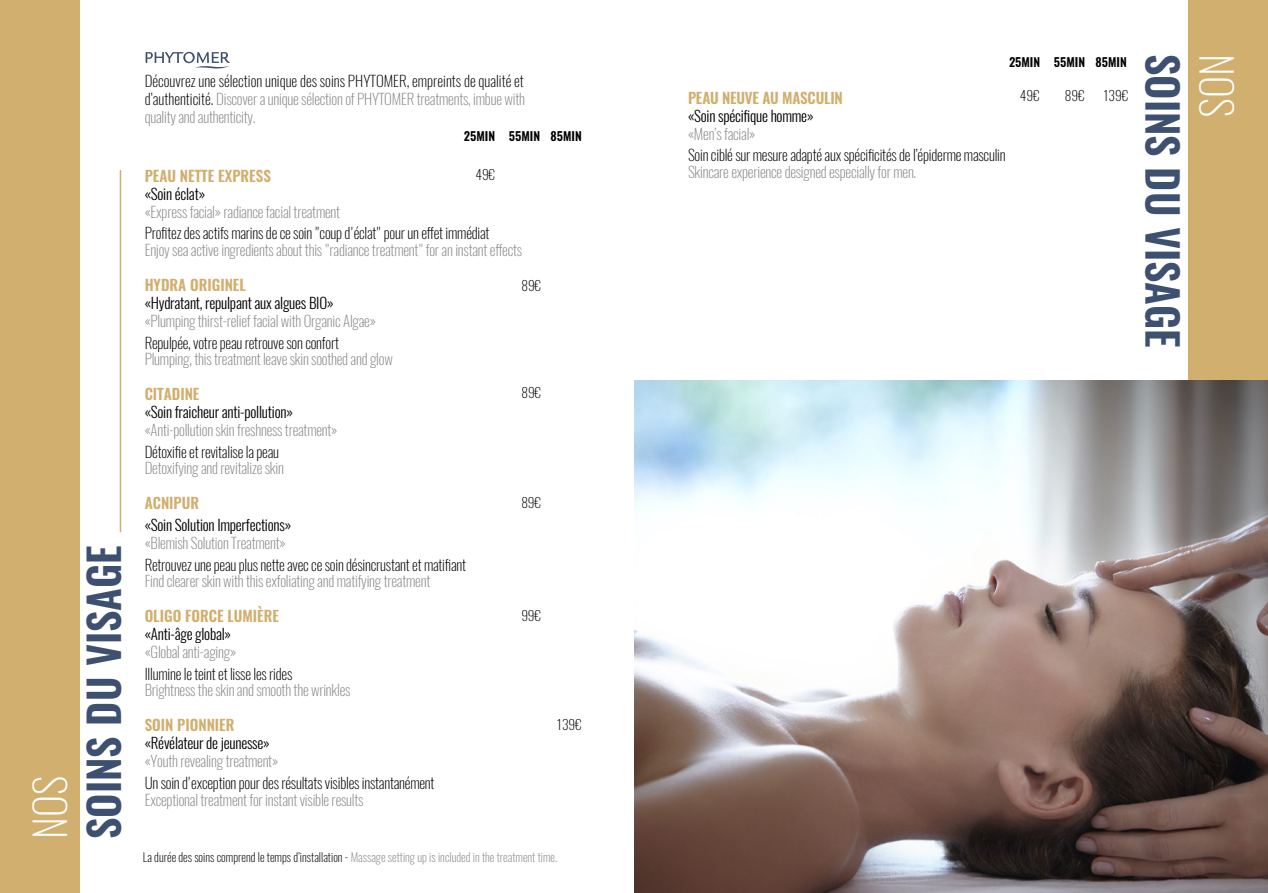
<style>
.page{position:relative;width:1268px;height:893px;background:#fff}
.page>*{position:absolute;margin:0;border:0;box-sizing:border-box;transform-origin:0 0}
.t1{font:600 42.45px "Oswald";color:#3e5070}
.t2{font:200 42.45px "Oswald";color:#fff}
.t3{font:200 15px "Oswald";letter-spacing:-.015em;color:#878787}
.t4{font:200 15px/18px "Oswald";letter-spacing:-.015em;color:#000;text-align:justify}
.t5{font:300 15px "Oswald";letter-spacing:-.015em;color:#000}
.t6{font:600 15px "Oswald";color:#d1af6e}
.t7{font:200 13.5px "Oswald";color:#000}
.t8{font:600 12.15px "Oswald";color:#000}
.t9{font:200 12px "Oswald";color:#000}
.s1{color:#878787}
</style>
<div class="page">
<svg style="left:146px;top:52px;width:84px;height:17px"></svg>
<div style="left:1188px;top:0;width:79px;height:893px;background:#d1af6e"></div>
<div style="left:0;top:0;width:79px;height:893px;background:#d1af6e"></div>
<hr style="left:120px;top:170px;width:1px;height:362px;background:#d1af6e">
<img style="left:634px;top:381px;width:633px;height:512px">
<h1 class="t2" style="left:22px;top:839px;width:64px;rotate:-90deg">NOS</h1>
<h1 class="t1" style="left:74px;top:839px;width:295px;rotate:-90deg">SOINS DU VISAGE</h1>
<p class="t4" style="left:145px;top:72px;width:382px">Découvrez une sélection unique des soins PHYTOMER, empreints de qualité et d’authenticité. <span class="s1">Discover a unique sélection of PHYTOMER treatments, imbue with quality and authenticity.</span></p>
<p class="t8" style="left:464px;top:127px;width:119px">25MIN 55MIN 85MIN</p>
<p class="t7" style="left:475px;top:166px;width:21px">49€</p>
<p class="t6" style="left:145px;top:165px;width:128px">PEAU NETTE EXPRESS</p>
<p class="t5" style="left:145px;top:184px;width:62px">«Soin éclat»</p>
<p class="t3" style="left:145px;top:202px;width:197px">«Express facial» radiance facial treatment</p>
<p class="t4" style="left:145px;top:224px;width:346px">Profitez des actifs marins de ce soin "coup d'éclat" pour un effet immédiat</p>
<p class="t3" style="left:145px;top:240px;width:379px">Enjoy sea active ingredients about this "radiance treatment" for an instant effects</p>
<p class="t6" style="left:145px;top:274px;width:103px">HYDRA ORIGINEL</p>
<p class="t5" style="left:145px;top:293px;width:190px">«Hydratant, repulpant aux algues BIO»</p>
<p class="t3" style="left:145px;top:311px;width:233px">«Plumping thirst-relief facial with Organic Algae»</p>
<p class="t4" style="left:145px;top:333px;width:196px">Repulpée, votre peau retrouve son confort</p>
<p class="t3" style="left:145px;top:349px;width:249px">Plumping, this treatment leave skin soothed and glow</p>
<p class="t6" style="left:145px;top:384px;width:56px">CITADINE</p>
<p class="t5" style="left:145px;top:402px;width:150px">«Soin fraicheur anti-pollution»</p>
<p class="t3" style="left:145px;top:420px;width:194px">«Anti-pollution skin freshness treatment»</p>
<p class="t4" style="left:145px;top:443px;width:136px">Détoxifie et revitalise la peau</p>
<p class="t3" style="left:145px;top:458px;width:141px">Detoxifying and revitalize skin</p>
<p class="t6" style="left:145px;top:493px;width:56px">ACNIPUR</p>
<p class="t5" style="left:145px;top:515px;width:148px">«Soin Solution Imperfections»</p>
<p class="t3" style="left:145px;top:533px;width:142px">«Blemish Solution Treatment»</p>
<p class="t4" style="left:145px;top:555px;width:323px">Retrouvez une peau plus nette avec ce soin désincrustant et matifiant</p>
<p class="t3" style="left:145px;top:571px;width:287px">Find clearer skin with this exfoliating and matifying treatment</p>
<p class="t6" style="left:145px;top:606px;width:136px">OLIGO FORCE LUMIÈRE</p>
<p class="t5" style="left:145px;top:624px;width:88px">«Anti-âge global»</p>
<p class="t3" style="left:145px;top:642px;width:93px">«Global anti-aging»</p>
<p class="t4" style="left:145px;top:665px;width:149px">Illumine le teint et lisse les rides</p>
<p class="t3" style="left:145px;top:680px;width:207px">Brightness the skin and smooth the wrinkles</p>
<p class="t6" style="left:145px;top:715px;width:91px">SOIN PIONNIER</p>
<p class="t5" style="left:145px;top:733px;width:127px">«Révélateur de jeunesse»</p>
<p class="t3" style="left:145px;top:751px;width:135px">«Youth revealing treatment»</p>
<p class="t4" style="left:145px;top:774px;width:291px">Un soin d'exception pour des résultats visibles instantanément</p>
<p class="t3" style="left:145px;top:789px;width:220px">Exceptional treatment for instant visible results</p>
<p class="t7" style="left:521px;top:276px;width:21px">89€</p>
<p class="t7" style="left:521px;top:383px;width:21px">89€</p>
<p class="t7" style="left:521px;top:494px;width:21px">89€</p>
<p class="t7" style="left:521px;top:606px;width:21px">99€</p>
<p class="t7" style="left:556px;top:715px;width:27px">139€</p>
<p class="t9" style="left:143px;top:849px;width:416px">La durée des soins comprend le temps d’installation - <span class="s1">Massage setting up is included in the treatment time.</span></p>
<p class="t8" style="left:1008px;top:54px;width:119px">25MIN 55MIN 85MIN</p>
<p class="t6" style="left:688px;top:87px;width:156px">PEAU NEUVE AU MASCULIN</p>
<p class="t5" style="left:688px;top:106px;width:127px">«Soin spécifique homme»</p>
<p class="t3" style="left:688px;top:124px;width:69px">«Men’s facial»</p>
<p class="t4" style="left:688px;top:146px;width:319px">Soin ciblé sur mesure adapté aux spécificités de l’épiderme masculin</p>
<p class="t3" style="left:688px;top:162px;width:230px">Skincare experience designed especially for men.</p>
<p class="t7" style="left:1019px;top:87px;width:21px">49€</p>
<p class="t7" style="left:1064px;top:87px;width:21px">89€</p>
<p class="t7" style="left:1102px;top:87px;width:27px">139€</p>
<h1 class="t1" style="left:1192px;top:54px;width:295px;rotate:90deg">SOINS DU VISAGE</h1>
<h1 class="t2" style="left:1244px;top:54px;width:64px;rotate:90deg">NOS</h1>
</div>
